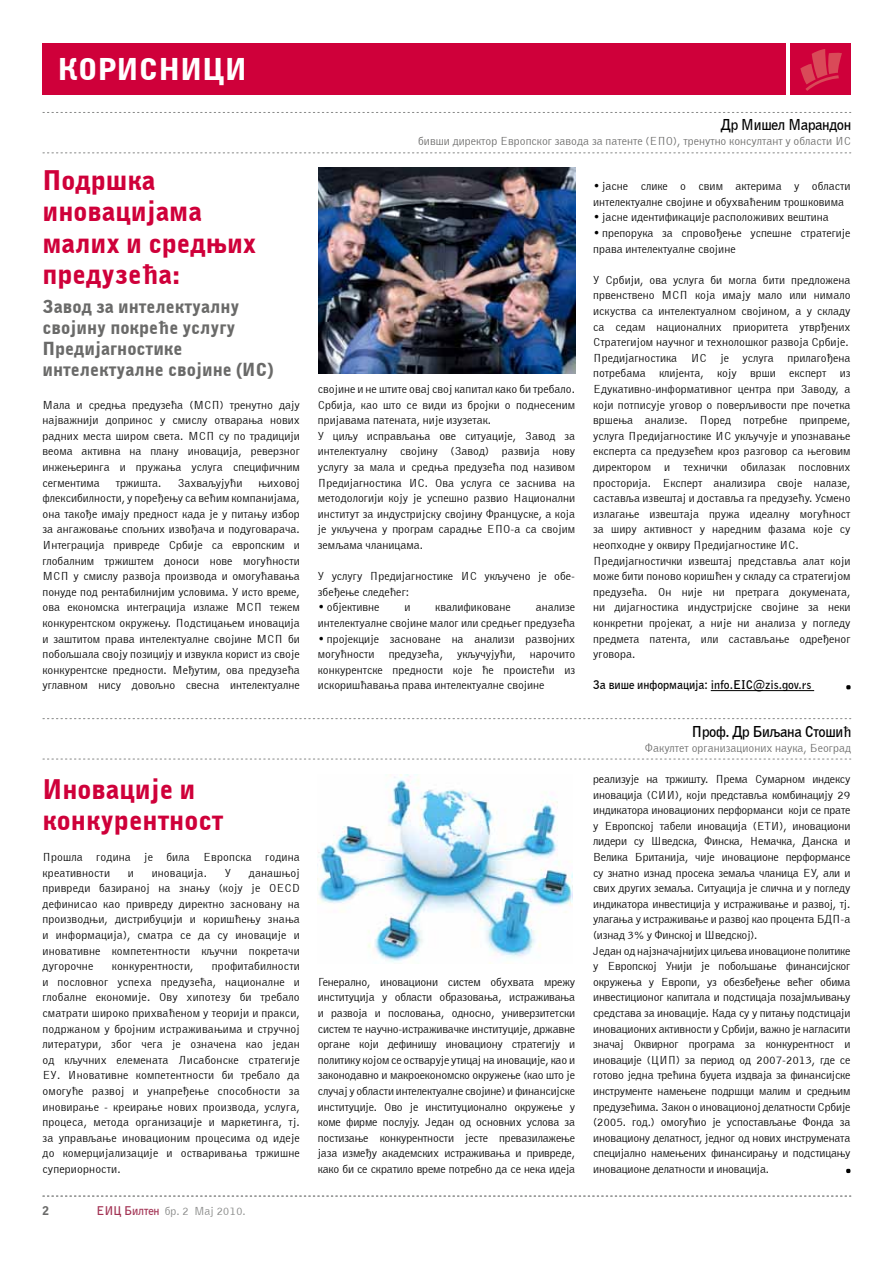
<style>
.page{position:relative;width:893px;height:1263px;background:#fff}
.page>*{position:absolute;margin:0;border:0;box-sizing:border-box;transform-origin:0 0}
.t1{font:30px "Bell Gothic C Blk BT";color:#fff}
.t2{font:27px/31.2px "Bell Gothic C Blk BT";color:#cf003a}
.t3{font:18px/21px "Bell Gothic C Blk BT";color:#6a6a69}
.t4{font:700 15px "Bell Gothic CBT";letter-spacing:-.025em;color:#000}
.t5{font:12px/15.6px "Bell Gothic CBT";color:#000}
.t6{font:12px "Bell Gothic CBT";color:#6a6a69}
.t7{font:700 12px "Bell Gothic CBT";color:#000}
.t8{font:12px "Bell Gothic CBT";letter-spacing:-.01em;color:#868786}
.t9{font:900 12px "Bell Gothic";color:#6a6a69}
.s1{font-weight:700;color:#a33354}
</style>
<div class="page">
<svg style="left:43px;top:1196px;width:808px;height:1px"></svg>
<div style="left:790px;top:44px;width:60px;height:51px;background:#cf003a"></div>
<div style="left:43px;top:44px;width:743px;height:51px;background:#cf003a"></div>
<svg style="left:800px;top:49px;width:42px;height:42px"></svg>
<svg style="left:43px;top:112px;width:808px;height:1px"></svg>
<svg style="left:846px;top:1169px;width:4px;height:4px"></svg>
<svg style="left:43px;top:152px;width:808px;height:1px"></svg>
<svg style="left:43px;top:718px;width:808px;height:1px"></svg>
<svg style="left:43px;top:759px;width:808px;height:1px"></svg>
<img style="left:318px;top:775px;width:255px;height:189px">
<hr style="left:711px;top:690px;width:103px;height:1px;background:#000">
<svg style="left:846px;top:685px;width:5px;height:4px"></svg>
<img style="left:319px;top:168px;width:256px;height:205px">
<h1 class="t1" style="left:58px;top:50px;width:123px">Корисници</h1>
<h2 class="t2" style="left:43px;top:165px;width:215px">Подршкa иновацијама малих и средњих предузећа:</h2>
<h3 class="t3" style="left:43px;top:296px;width:233px">Завод за интелектуалну својину покреће услугу<br>Предијагностике интелектуалне својине (ИС)</h3>
<p class="t5" style="left:43px;top:397px;width:259px;text-align:justify">Мала и средња предузећа (МСП) тренутно дају најважнији допринос у смислу отварања нових радних места широм света. МСП су по традицији веома активна на плану иновација, реверзног инжењеринга и пружања услуга специфичним сегментима</p>
<p class="t5" style="left:116px;top:475px;width:47px">тржишта.</p>
<p class="t5" style="left:177px;top:475px;width:67px">Захваљујући</p>
<p class="t5" style="left:43px;top:475px;width:259px;text-align:justify;text-indent:216px">њиховој флексибилности, у поређењу са већим компанијама, она такође имају предност када је у питању избор за ангажовање спољних извођача и подуговарача.<br>Интеграција привреде Србије са европским и глобалним тржиштем доноси нове могућности МСП у смислу развоја производа и омогућавања понуде под рентабилнијим условима. У исто време, ова економска интеграција излаже МСП тежем конкурентском окружењу. Подстицањем иновација и заштитом права интелектуалне својине МСП би побољшала своју позицију и извукла корист из своје конкурентске предности. Међутим, ова предузећа углавном нису довољно свесна интелектуалне</p>
<h2 class="t2" style="left:43px;top:773px;width:183px">Иновације и конкурентност</h2>
<p class="t5" style="left:43px;top:849px;width:259px">Прошла година је била Европска година креативности</p>
<p class="t5" style="left:43px;top:865px;width:259px;text-align:justify;text-indent:206px">данашњој привреди базираној на знању (коју је OECD дефинисао као привреду директно засновану на производњи, дистрибуцији и коришћењу знања и информација), сматра се да су иновације и иновативне компетентности кључни покретачи дугорочне</p>
<p class="t5" style="left:128px;top:865px;width:8px">и</p>
<p class="t5" style="left:152px;top:865px;width:57px">иновација.</p>
<p class="t5" style="left:225px;top:865px;width:8px">У</p>
<p class="t5" style="left:43px;top:958px;width:259px;text-align:justify;text-indent:169px">профитабилности и пословног успеха предузећа, националне и глобалне економије. Ову хипотезу би требало сматрати широко прихваћеном у теорији и пракси, подржаном у бројним истраживањима и стручној литератури, због чега је означена као један од кључних елемената Лисабонске стратегије ЕУ. Иновативне компетентности би требало да омогуће развој и унапређење способности за иновирање - креирање нових производа, услуга, процеса, метода организације и маркетинга, тј. за управљање иновационим процесима од идеје до комерцијализације и остваривања тржишне супериорности.</p>
<p class="t5" style="left:112px;top:958px;width:83px">конкурентности,</p>
<p class="t9" style="left:43px;top:1204px;width:8px">2</p>
<p class="t8" style="left:97px;top:1204px;width:151px"><span class="s1">ЕИЦ Билтен</span> бр. 2 ∕ Мај 2010.</p>
<p class="t4" style="left:721px;top:115px;width:132px">Др Мишел Марандон</p>
<p class="t6" style="left:418px;top:134px;width:434px">бивши директор Европског завода за патенте (ЕПО), тренутно консултант у области ИС</p>
<p class="t5" style="left:318px;top:381px;width:259px">својине и не штите овај свој капитал како би требало.<br>Србија, као што се види из бројки о поднесеним пријавама патената, није изузетак.<br>У циљу исправљања ове ситуације, Завод за интелектуалну својину (Завод) развија нову услугу за мала и средња предузећа под називом Предијагностика ИС. Ова услуга се заснива на методологији коју је успешно развио Национални институт за индустријску својину Француске, а која је укључена у програм сарадње ЕПО-а са својим земљама чланицама.</p>
<p class="t5" style="left:318px;top:568px;width:257px">У услугу Предијагностике ИС укључено је обе&shy;збеђење следећег:</p>
<p class="t5" style="left:318px;top:599px;width:63px">• објективне</p>
<p class="t5" style="left:404px;top:599px;width:8px">и</p>
<p class="t5" style="left:435px;top:599px;width:77px">квалификоване</p>
<p class="t5" style="left:318px;top:599px;width:259px;text-align:right">анализе<br>интелектуалне својине малог или средњег предузећа</p>
<p class="t5" style="left:318px;top:631px;width:259px;text-align:justify">• пројекције засноване на анализи развојних могућности предузећа, укључујући, нарочито конкурентске предности које ће проистећи из искоришћавања права интелектуалне својине</p>
<p class="t5" style="left:318px;top:974px;width:259px;text-align:justify">Генерално, иновациони систем обухвата мрежу институција у области образовања, истраживања и развоја и пословања, односно, универзитетски систем те научно-истраживачке институције, државне органе који дефинишу иновациону стратегију и политику којом се остварује утицај на иновације, као и законодавно и макроекономско окружење (као што је случај у области интелектуалне својине) и финансијске институције. Ово је институционално окружење у коме фирме послују. Један од основних услова за постизање конкурентности јесте превазилажење јаза између академских истраживања и привреде, како би се скратило време потребно да се нека идеја</p>
<p class="t5" style="left:593px;top:178px;width:259px">• јасне слике о свим актерима у области интелектуалне својине и обухваћеним трошковима</p>
<p class="t5" style="left:593px;top:209px;width:237px">• јасне идентификације расположивих вештина</p>
<p class="t5" style="left:593px;top:225px;width:259px">• препорука за спровођење успешне стратегије права интелектуалне својине</p>
<p class="t5" style="left:593px;top:272px;width:259px">У Србији, ова услуга би могла бити предложена првенствено МСП која имају мало или нимало искуства са интелектуалном својином, а у складу са седам националних приоритета утврђених Стратегијом научног и технолошког развоја Србије.<br>Предијагностика ИС је услуга прилагођена потребама клијента, коју врши експерт из Едукативно-информативног центра при Заводу, а који потписује уговор о поверљивости пре почетка вршења анализе. Поред потребне припреме, услуга Предијагностике ИС укључује и упознавање експерта са предузећем кроз разговор са његовим директором и технички обилазак пословних просторија. Експерт анализира своје налазе, саставља извештај и доставља га предузећу. Усмено излагање извештаја пружа идеалну могућност за ширу активност у наредним фазама које су неопходне у оквиру Предијагностике ИС.<br>Предијагностички извештај представља алат који може бити поново коришћен у складу са стратегијом предузећа. Он није ни претрага докумената, ни дијагностика индустријске својине за неки конкретни пројекат, а није ни анализа у погледу предмета патента, или састављање одређеног уговора.</p>
<p class="t7" style="left:593px;top:678px;width:220px">За више информација: info.EIC@zis.gov.rs</p>
<p class="t4" style="left:691px;top:722px;width:161px">Проф. Др Биљана Стошић</p>
<p class="t6" style="left:645px;top:741px;width:208px">Факултет организационих наука, Београд</p>
<p class="t5" style="left:593px;top:771px;width:259px">реализује на тржишту. Према Сумарном индексу иновација (СИИ), који представља комбинацију 29 индикатора иновационих перформанси који се прате у Европској табели иновација (ЕТИ), иновациони лидери су Шведска, Финска, Немачка, Данска и Велика Британија, чије иновационе перформансе су знатно изнад просека земаља чланица ЕУ, али и свих других земаља. Ситуација је слична и у погледу индикатора инвестиција у истраживање и развој, тј. улагања у истраживање и развој као процента БДП-а (изнад 3% у Финској и Шведској).<br>Један од најзначајнијих циљева иновационе политике у Европској Унији је побољшање финансијског окружења у Европи, уз обезбеђење већег обима инвестиционог капитала и подстицаја позајмљивању средстава за иновације. Када су у питању подстицаји иновационих активности у Србији, важно је нагласити значај Оквирног програма за конкурентност и иновације (ЦИП) за период од 2007-2013, где се готово једна трећина буџета издваја за финансијске инструменте намењене подршци малим и средњим предузећима. Закон о иновационој делатности Србије (2005. год.) омогућио је успостављање Фонда за иновациону делатност, једног од нових инструмената специјално намењених финансирању и подстицању иновационе делатности и иновација.</p>
</div>
